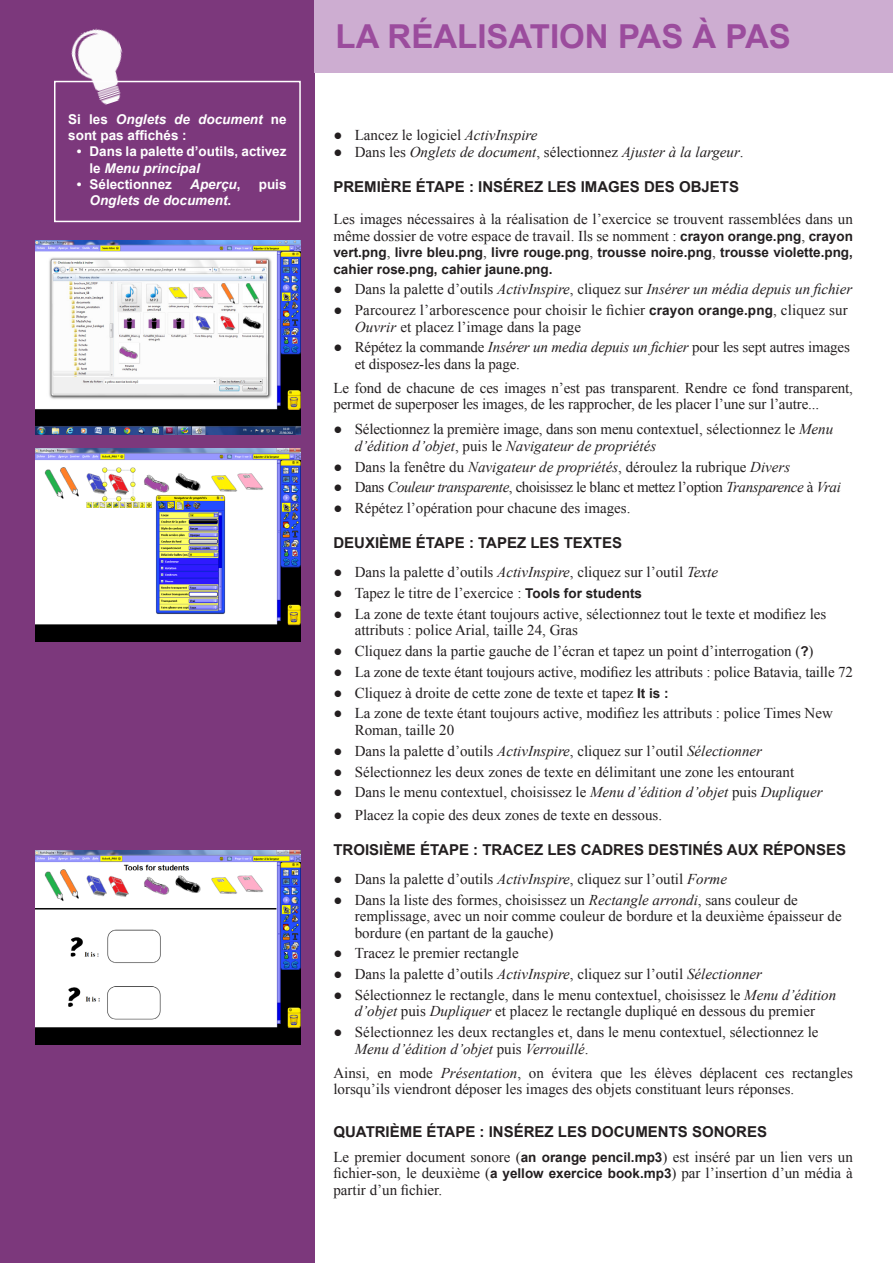
<style>
.page{position:relative;width:893px;height:1263px;background:#fff}
.page>*{position:absolute;margin:0;border:0;box-sizing:border-box;transform-origin:0 0}
.TITRE_PAS_A_PAS{font:700 33px "Arial";color:#9b4c9d}
.PAS_A_PAS__puce{font:15px/16.5px "Times New Roman";color:#231f20}
.PAS_A_PAS__corps{font:15px/16.5px "Times New Roman";color:#231f20}
.PAS_A_PAS__puce-2{font:italic 15px "Times New Roman";color:#231f20}
.PAS_A_PAS__Intertitr{font:700 15px "Arial";color:#231f20}
.PAS_A_PAS__puce-3{font:15px "Times New Roman";letter-spacing:-.025em;color:#231f20}
.PAS_A_PAS__corps-2{font:700 15px "Arial";color:#231f20}
.PAS_A_PAS__corps-3{font:700 13.5px/16.5px "Arial";color:#231f20}
.t1{font:700 13.5px/16.2px "Arial";color:#fff}
.t2{font:italic 700 13.5px "Arial";color:#fff}
.s1{font-style:italic}
.s2{font-style:normal}
.s3{font-family:"Arial";font-weight:700;font-size:13.5px}
.s4{font-family:"Times New Roman";font-weight:400;font-size:15px}
</style>
<div class="page">
<div style="left:0;top:0;width:314px;height:1263px;background:#7c387c"></div>
<div style="left:314px;top:0;width:579px;height:72px;background:#cdadd1"></div>
<img style="left:35px;top:241px;width:266px;height:194px">
<img style="left:35px;top:448px;width:266px;height:194px">
<img style="left:35px;top:850px;width:266px;height:194px">
<div style="left:54px;top:81px;width:247px;height:141px;border:2px solid #fff"></div>
<img style="left:66px;top:28px;width:70px;height:77px">
<p class="t1" style="left:68px;top:112px;width:220px">Si les <span class="s1">Onglets de document</span> ne sont pas affichés :</p>
<p class="t1" style="left:90px;top:144px;width:198px;text-indent:-13px">• Dans la palette d’outils, activez le <span class="s1">Menu principal</span></p>
<p class="t1" style="left:77px;top:176px;width:97px">• Sélectionnez</p>
<p class="t2" style="left:190px;top:175px;width:52px">Aperçu<span class="s2">,</span></p>
<p class="t1" style="left:259px;top:176px;width:29px">puis</p>
<p class="t2" style="left:90px;top:191px;width:143px">Onglets de document<span class="s2">.</span></p>
<p class="TITRE_PAS_A_PAS" style="left:336px;top:15px;width:457px">LA RÉALISATION PAS À PAS</p>
<p class="PAS_A_PAS__puce" style="left:333px;top:127px;width:206px">● Lancez le logiciel <span class="s1">ActivInspire</span></p>
<p class="PAS_A_PAS__puce-2" style="left:333px;top:141px;width:412px"><span class="s2">● Dans les</span> Onglets de document<span class="s2">, sélectionnez</span> Ajuster à la largeur<span class="s2">.</span></p>
<p class="PAS_A_PAS__Intertitr" style="left:333px;top:176px;width:407px">PREMIÈRE ÉTAPE : INSÉREZ LES IMAGES DES OBJETS</p>
<p class="PAS_A_PAS__corps" style="left:333px;top:211px;width:521px">Les images nécessaires à la réalisation de l’exercice se trouvent rassemblées dans un même dossier de votre espace de travail. Ils se nomment : <span class="s3">crayon orange.png</span>, <span class="s3">crayon</span></p>
<p class="PAS_A_PAS__corps-3" style="left:333px;top:245px;width:521px">vert.png<span class="s4">,</span> livre bleu.png<span class="s4">,</span> livre rouge.png<span class="s4">,</span> trousse noire.png<span class="s4">,</span> trousse violette.png, cahier rose.png, cahier jaune.png.</p>
<p class="PAS_A_PAS__puce-2" style="left:333px;top:279px;width:520px"><span class="s2">● Dans la palette d’outils</span> ActivInspire<span class="s2">, cliquez sur</span> Insérer un média depuis un fichier</p>
<p class="PAS_A_PAS__puce" style="left:355px;top:302px;width:495px;text-indent:-21px">● Parcourez l’arborescence pour choisir le fichier <span class="s3">crayon orange.png</span>, cliquez sur<br><span class="s1">Ouvrir</span> et placez l’image dans la page</p>
<p class="PAS_A_PAS__puce" style="left:355px;top:339px;width:497px;text-indent:-21px">● Répétez la commande <span class="s1">Insérer un media depuis un fichier</span> pour les sept autres images et disposez‑les dans la page.</p>
<p class="PAS_A_PAS__corps" style="left:333px;top:379px;width:521px">Le fond de chacune de ces images n’est pas transparent. Rendre ce fond transparent, permet de superposer les images, de les rapprocher, de les placer l’une sur l’autre...</p>
<p class="PAS_A_PAS__puce" style="left:355px;top:421px;width:480px;text-indent:-21px">● Sélectionnez la première image, dans son menu contextuel, sélectionnez le <span class="s1">Menu d’édition d’objet</span>, puis le <span class="s1">Navigateur de propriétés</span></p>
<p class="PAS_A_PAS__puce" style="left:333px;top:458px;width:458px">● Dans la fenêtre du <span class="s1">Navigateur de propriétés</span>, déroulez la rubrique <span class="s1">Divers</span></p>
<p class="PAS_A_PAS__puce-3" style="left:333px;top:477px;width:509px">● Dans <span class="s1">Couleur transparente</span>, choisissez le blanc et mettez l’option <span class="s1">Transparence</span> à <span class="s1">Vrai</span></p>
<p class="PAS_A_PAS__puce" style="left:333px;top:500px;width:299px">● Répétez l’opération pour chacune des images.</p>
<p class="PAS_A_PAS__Intertitr" style="left:333px;top:533px;width:290px">DEUXIÈME ÉTAPE : TAPEZ LES TEXTES</p>
<p class="PAS_A_PAS__puce" style="left:333px;top:564px;width:386px">● Dans la palette d’outils <span class="s1">ActivInspire</span>, cliquez sur l’outil <span class="s1">Texte</span></p>
<p class="PAS_A_PAS__puce" style="left:333px;top:585px;width:310px">● Tapez le titre de l’exercice : <span class="s3">Tools for students</span></p>
<p class="PAS_A_PAS__puce" style="left:355px;top:605px;width:473px;text-indent:-21px">● La zone de texte étant toujours active, sélectionnez tout le texte et modifiez les attributs : police Arial, taille 24, Gras</p>
<p class="PAS_A_PAS__puce" style="left:333px;top:643px;width:482px">● Cliquez dans la partie gauche de l’écran et tapez un point d’interrogation (<span class="s3">?</span>)</p>
<p class="PAS_A_PAS__puce" style="left:333px;top:663px;width:521px">● La zone de texte étant toujours active, modifiez les attributs : police Batavia, taille 72</p>
<p class="PAS_A_PAS__puce" style="left:333px;top:684px;width:337px">● Cliquez à droite de cette zone de texte et tapez <span class="s3">It is :</span></p>
<p class="PAS_A_PAS__puce" style="left:355px;top:705px;width:480px;text-indent:-21px">● La zone de texte étant toujours active, modifiez les attributs : police Times New<br>Roman, taille 20</p>
<p class="PAS_A_PAS__puce" style="left:333px;top:742px;width:430px">● Dans la palette d’outils <span class="s1">ActivInspire</span>, cliquez sur l’outil <span class="s1">Sélectionner</span></p>
<p class="PAS_A_PAS__puce" style="left:333px;top:763px;width:462px">● Sélectionnez les deux zones de texte en délimitant une zone les entourant</p>
<p class="PAS_A_PAS__puce" style="left:333px;top:784px;width:491px">● Dans le menu contextuel, choisissez le <span class="s1">Menu d’édition d’objet</span> puis <span class="s1">Dupliquer</span></p>
<p class="PAS_A_PAS__puce" style="left:333px;top:806px;width:330px">● Placez la copie des deux zones de texte en dessous.</p>
<p class="PAS_A_PAS__Intertitr" style="left:333px;top:839px;width:514px">TROISIÈME ÉTAPE : TRACEZ LES CADRES DESTINÉS AUX RÉPONSES</p>
<p class="PAS_A_PAS__puce" style="left:333px;top:870px;width:395px">● Dans la palette d’outils <span class="s1">ActivInspire</span>, cliquez sur l’outil <span class="s1">Forme</span></p>
<p class="PAS_A_PAS__puce" style="left:355px;top:891px;width:488px;text-indent:-21px">● Dans la liste des formes, choisissez un <span class="s1">Rectangle arrondi</span>, sans couleur de remplissage, avec un noir comme couleur de bordure et la deuxième épaisseur de bordure (en partant de la gauche)</p>
<p class="PAS_A_PAS__puce" style="left:333px;top:945px;width:187px">● Tracez le premier rectangle</p>
<p class="PAS_A_PAS__puce" style="left:333px;top:965px;width:430px">● Dans la palette d’outils <span class="s1">ActivInspire</span>, cliquez sur l’outil <span class="s1">Sélectionner</span></p>
<p class="PAS_A_PAS__puce" style="left:333px;top:986px;width:504px;text-align:center">● Sélectionnez le rectangle, dans le menu contextuel, choisissez le <span class="s1">Menu d’édition d’objet</span> puis <span class="s1">Dupliquer</span> et placez le rectangle dupliqué en dessous du premier</p>
<p class="PAS_A_PAS__puce" style="left:355px;top:1023px;width:465px;text-indent:-21px">● Sélectionnez les deux rectangles et, dans le menu contextuel, sélectionnez le<br><span class="s1">Menu d’édition d’objet</span> puis <span class="s1">Verrouillé</span>.</p>
<p class="PAS_A_PAS__corps" style="left:333px;top:1064px;width:521px">Ainsi, en mode <span class="s1">Présentation</span>, on évitera que les élèves déplacent ces rectangles lorsqu’ils viendront déposer les images des objets constituant leurs réponses.</p>
<p class="PAS_A_PAS__corps-2" style="left:333px;top:1121px;width:435px">QUATRIÈME ÉTAPE : INSÉREZ LES DOCUMENTS SONORES</p>
<p class="PAS_A_PAS__corps" style="left:333px;top:1148px;width:521px;text-align:justify">Le premier document sonore (<span class="s3">an orange pencil.mp3</span>) est inséré par un lien vers un fichier‑son, le deuxième (<span class="s3">a yellow exercice book.mp3</span>) par l’insertion d’un média à partir d’un fichier.</p>
</div>
